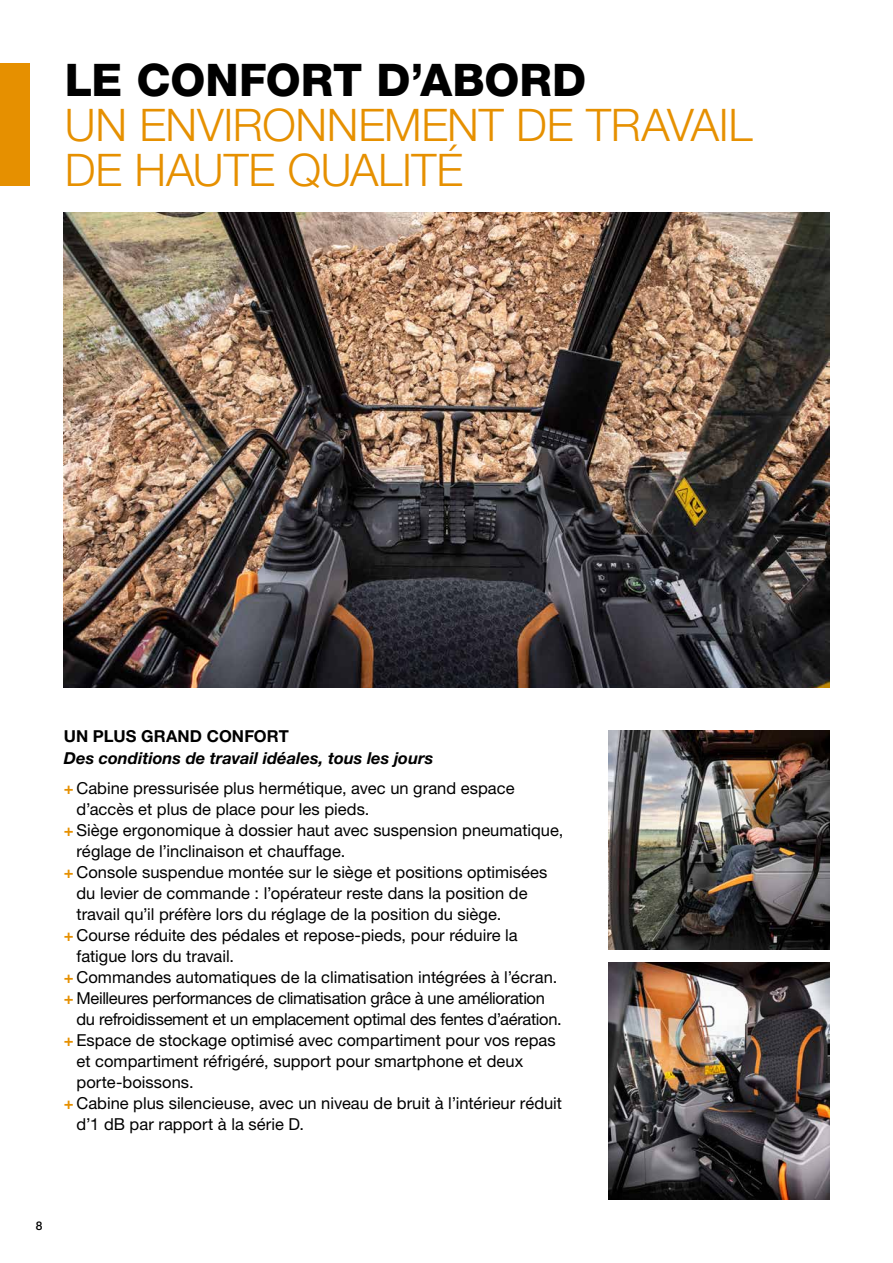
<style>
.page{position:relative;width:893px;height:1263px;background:#fff}
.page>*{position:absolute;margin:0;border:0;box-sizing:border-box;transform-origin:0 0}
.t1{font:300 45px/45px "Helvetica Neue LT Pro";letter-spacing:-.005em;color:#e69000}
.t2{font:800 45px "Helvetica Neue LT Pro";color:#000}
.t3{font:16.5px/29.5px "Helvetica Neue LT Pro";color:#000}
.t4{font:16.5px "Helvetica Neue LT Pro";letter-spacing:-.02em;color:#000}
.t5{font:700 16.5px "Helvetica Neue LT Pro";letter-spacing:.005em;color:#000}
.t6{font:500 12px "Helvetica Neue LT Pro";color:#000}
.s1{font-weight:700;font-style:italic}
.s2{font-weight:700;color:#e69000}
</style>
<div class="page">
<img style="left:64px;top:213px;width:765px;height:474px">
<img style="left:608px;top:730px;width:221px;height:220px">
<img style="left:608px;top:963px;width:221px;height:237px">
<div style="left:0;top:64px;width:30px;height:122px;background:#e69000"></div>
<h1 class="t2" style="left:65px;top:53px;width:523px">LE CONFORT D’ABORD</h1>
<h1 class="t1" style="left:65px;top:101px;width:689px">UN ENVIRONNEMENT DE TRAVAIL<br>DE HAUTE QUALITÉ</h1>
<p class="t5" style="left:64px;top:726px;width:227px">UN PLUS GRAND CONFORT</p>
<p class="t3" style="left:64px;top:743px;width:452px"><span class="s1">Des conditions de travail idéales, tous les jours<br></span><span class="s2">+</span> Cabine pressurisée plus hermétique, avec un grand espace</p>
<p class="t3" style="left:77px;top:794px;width:295px">d’accès et plus de place pour les pieds.</p>
<p class="t3" style="left:64px;top:815px;width:501px"><span class="s2">+</span> Siège ergonomique à dossier haut avec suspension pneumatique,</p>
<p class="t3" style="left:77px;top:836px;width:270px">réglage de l’inclinaison et chauffage.</p>
<p class="t3" style="left:64px;top:857px;width:485px"><span class="s2">+</span> Console suspendue montée sur le siège et positions optimisées</p>
<p class="t3" style="left:77px;top:878px;width:452px">du levier de commande : l’opérateur reste dans la position de</p>
<p class="t3" style="left:77px;top:899px;width:426px">travail qu’il préfère lors du réglage de la position du siège.</p>
<p class="t3" style="left:64px;top:920px;width:455px"><span class="s2">+</span> Course réduite des pédales et repose-pieds, pour réduire la</p>
<p class="t3" style="left:77px;top:941px;width:159px">fatigue lors du travail.</p>
<p class="t3" style="left:64px;top:962px;width:495px"><span class="s2">+</span> Commandes automatiques de la climatisation intégrées à l’écran.</p>
<p class="t4" style="left:64px;top:988px;width:483px"><span class="s2">+</span> Meilleures performances de climatisation grâce à une amélioration</p>
<p class="t4" style="left:77px;top:1009px;width:487px">du refroidissement et un emplacement optimal des fentes d’aération.</p>
<p class="t3" style="left:64px;top:1025px;width:493px"><span class="s2">+</span> Espace de stockage optimisé avec compartiment pour vos repas</p>
<p class="t3" style="left:77px;top:1046px;width:448px">et compartiment réfrigéré, support pour smartphone et deux</p>
<p class="t3" style="left:77px;top:1067px;width:119px">porte-boissons.</p>
<p class="t3" style="left:64px;top:1088px;width:500px"><span class="s2">+</span> Cabine plus silencieuse, avec un niveau de bruit à l’intérieur réduit</p>
<p class="t3" style="left:77px;top:1109px;width:229px">d’1 dB par rapport à la série D.</p>
<p class="t6" style="left:36px;top:1218px;width:8px">8</p>
</div>
